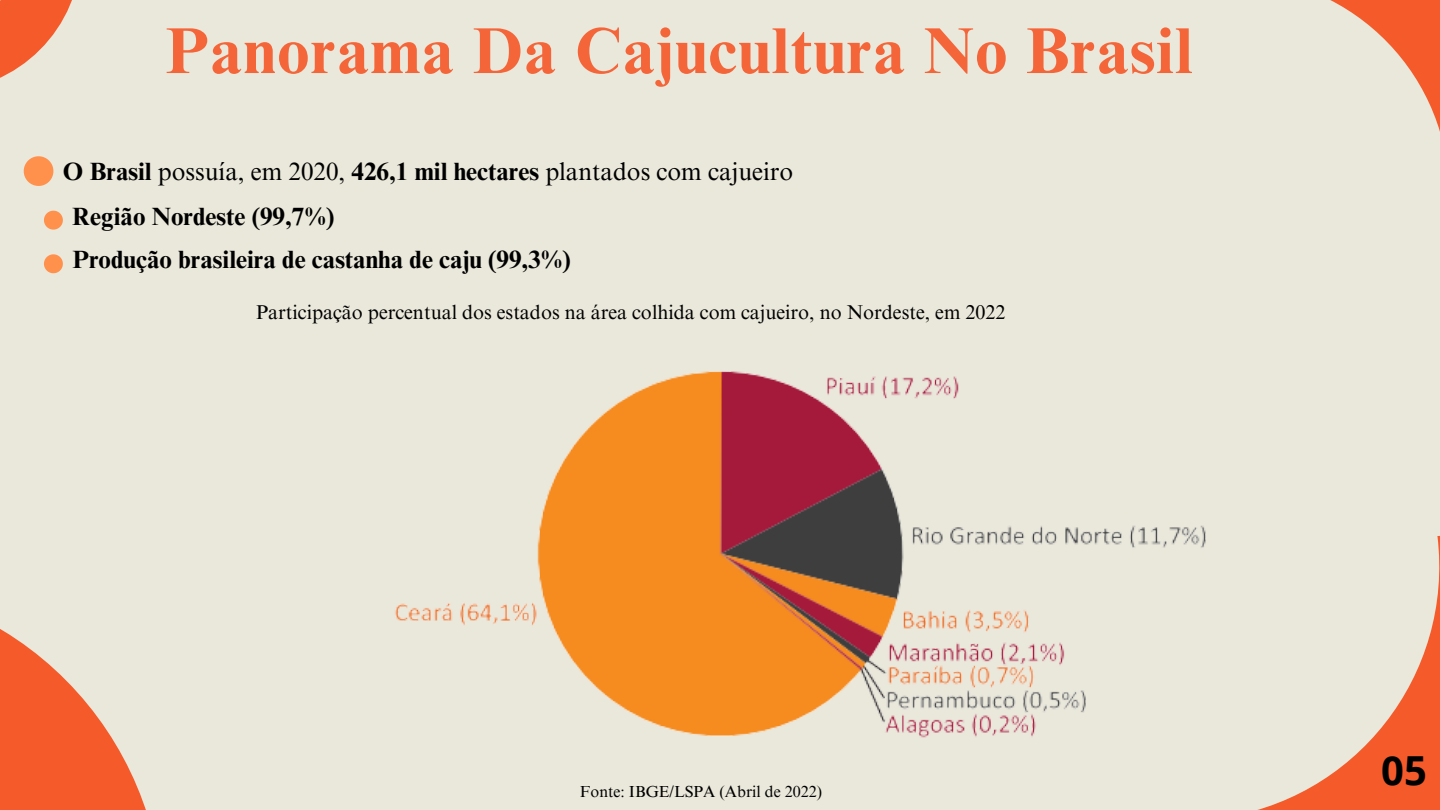
<style>
.page{position:relative;width:1440px;height:810px;background:#eae8db}
.page>*{position:absolute;margin:0;border:0;box-sizing:border-box;transform-origin:0 0}
.t1{font:700 65px "Times NRMT Pro";letter-spacing:.015em;color:#f4663a}
.t2{font:700 40px "Open Sans";color:#000}
.t3{font:700 25px "Times NRMT Pro";color:#000}
.t4{font:25px "Times NRMT Pro";color:#000}
.t5{font:20px "Times NRMT Pro";color:#000}
.t6{font:16px "Times NRMT Pro";color:#000}
.s1{font-weight:700}
</style>
<div class="page">
<svg style="left:0;top:629px;width:146px;height:181px;fill:#f55a2a"></svg>
<svg style="left:1257px;top:535px;width:183px;height:275px"></svg>
<svg style="left:1330px;top:0;width:110px;height:132px"></svg>
<svg style="left:0;top:0;width:72px;height:78px"></svg>
<svg style="left:24px;top:156px;width:29px;height:30px"></svg>
<svg style="left:44px;top:211px;width:19px;height:18px"></svg>
<svg style="left:44px;top:254px;width:19px;height:19px"></svg>
<img style="left:395px;top:371px;width:811px;height:367px">
<p class="t1" style="left:165px;top:26px;width:1029px">Panorama Da Cajucultura No Brasil</p>
<p class="t4" style="left:63px;top:162px;width:732px"><span class="s1">O Brasil</span> possuía, em 2020, <span class="s1">426,1 mil hectares</span> plantados com cajueiro</p>
<p class="t3" style="left:72px;top:207px;width:264px">Região Nordeste (99,7%)</p>
<p class="t3" style="left:72px;top:250px;width:500px">Produção brasileira de castanha de caju (99,3%)</p>
<p class="t5" style="left:256px;top:304px;width:751px">Participação percentual dos estados na área colhida com cajueiro, no Nordeste, em 2022</p>
<p class="t6" style="left:580px;top:785px;width:244px">Fonte: IBGE/LSPA (Abril de 2022)</p>
<p class="t2" style="left:1381px;top:743px;width:47px">05</p>
</div>
